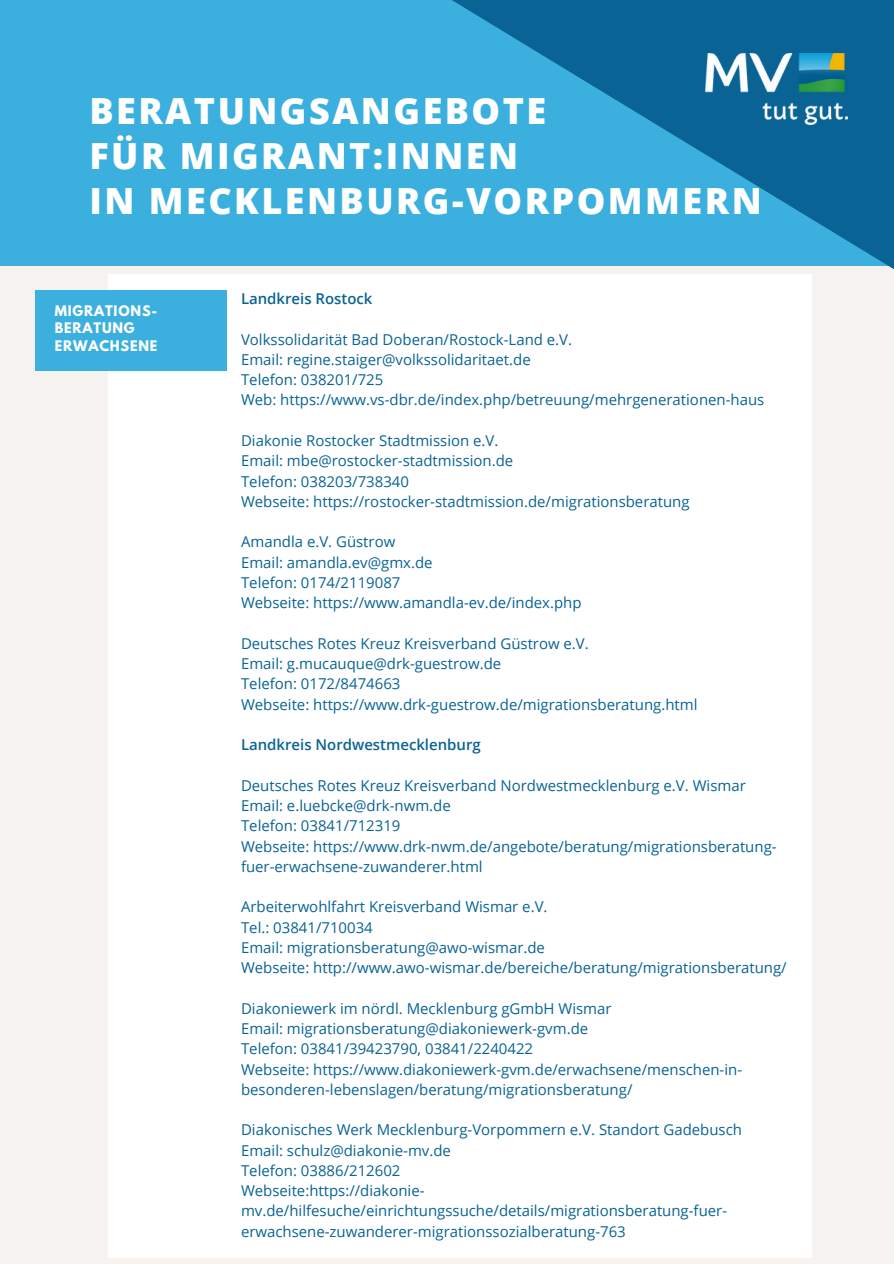
<style>
.page{position:relative;width:894px;height:1264px;background:#fff}
.page>*{position:absolute;margin:0;border:0;box-sizing:border-box;transform-origin:0 0}
.t1{font:800 36px "Open Sans";letter-spacing:.07em;color:#fff}
.t2{font:15px/20.2px "Open Sans";color:#096394}
.t3{font:600 15px "Open Sans";color:#096394}
.t4{font:700 12.9px/17.2px "League Spartan";letter-spacing:.06em;color:#fff}
</style>
<div class="page">
<div style="left:0;top:0;width:893px;height:1263px;background:#f6f2ef"></div>
<div style="left:0;top:0;width:893px;height:266px;background:#3bb0df"></div>
<div style="left:109px;top:274px;width:702px;height:983px;background:#fff"></div>
<svg style="left:452px;top:0;width:441px;height:299px"></svg>
<img style="left:705px;top:54px;width:142px;height:71px">
<div style="left:35px;top:290px;width:191px;height:80px;background:#3bb0df"></div>
<p class="t1" style="left:89px;top:86px;width:458px">BERATUNGSANGEBOTE</p>
<p class="t1" style="left:89px;top:131px;width:430px">FÜR MIGRANT:INNEN</p>
<p class="t1" style="left:89px;top:176px;width:673px">IN MECKLENBURG-VORPOMMERN</p>
<p class="t4" style="left:55px;top:304px;width:104px">MIGRATIONS-<br>BERATUNG<br>ERWACHSENE</p>
<p class="t3" style="left:241px;top:288px;width:133px">Landkreis Rostock</p>
<p class="t2" style="left:241px;top:328px;width:332px">Volkssolidarität Bad Doberan/Rostock-Land e.V.</p>
<p class="t2" style="left:241px;top:349px;width:291px">Email: regine.staiger@volkssolidaritaet.de</p>
<p class="t2" style="left:241px;top:369px;width:144px">Telefon: 038201/725</p>
<p class="t2" style="left:241px;top:389px;width:524px">Web: https://www.vs-dbr.de/index.php/betreuung/mehrgenerationen-haus</p>
<p class="t2" style="left:241px;top:430px;width:259px">Diakonie Rostocker Stadtmission e.V.</p>
<p class="t2" style="left:241px;top:450px;width:274px">Email: mbe@rostocker-stadtmission.de</p>
<p class="t2" style="left:241px;top:470px;width:169px">Telefon: 038203/738340</p>
<p class="t2" style="left:241px;top:491px;width:450px">Webseite: https://rostocker-stadtmission.de/migrationsberatung</p>
<p class="t2" style="left:241px;top:531px;width:156px">Amandla e.V. Güstrow</p>
<p class="t2" style="left:241px;top:551px;width:193px">Email: amandla.ev@gmx.de</p>
<p class="t2" style="left:241px;top:572px;width:161px">Telefon: 0174/2119087</p>
<p class="t2" style="left:241px;top:592px;width:342px">Webseite: https://www.amandla-ev.de/index.php</p>
<p class="t2" style="left:241px;top:632px;width:349px">Deutsches Rotes Kreuz Kreisverband Güstrow e.V.</p>
<p class="t2" style="left:241px;top:653px;width:262px">Email: g.mucauque@drk-guestrow.de</p>
<p class="t2" style="left:241px;top:673px;width:161px">Telefon: 0172/8474663</p>
<p class="t2" style="left:241px;top:693px;width:458px">Webseite: https://www.drk-guestrow.de/migrationsberatung.html</p>
<p class="t3" style="left:241px;top:734px;width:241px">Landkreis Nordwestmecklenburg</p>
<p class="t2" style="left:241px;top:774px;width:506px">Deutsches Rotes Kreuz Kreisverband Nordwestmecklenburg e.V. Wismar</p>
<p class="t2" style="left:241px;top:795px;width:211px">Email: e.luebcke@drk-nwm.de</p>
<p class="t2" style="left:241px;top:815px;width:161px">Telefon: 03841/712319</p>
<p class="t2" style="left:241px;top:835px;width:537px">Webseite: https://www.drk-nwm.de/angebote/beratung/migrationsberatung&shy;fuer-erwachsene-zuwanderer.html</p>
<p class="t2" style="left:241px;top:896px;width:308px">Arbeiterwohlfahrt Kreisverband Wismar e.V.</p>
<p class="t2" style="left:241px;top:916px;width:133px">Tel.: 03841/710034</p>
<p class="t2" style="left:241px;top:936px;width:305px">Email: migrationsberatung@awo-wismar.de</p>
<p class="t2" style="left:241px;top:957px;width:547px">Webseite: http://www.awo-wismar.de/bereiche/beratung/migrationsberatung/</p>
<p class="t2" style="left:241px;top:997px;width:372px">Diakoniewerk im nördl. Mecklenburg gGmbH Wismar</p>
<p class="t2" style="left:241px;top:1018px;width:348px">Email: migrationsberatung@diakoniewerk-gvm.de</p>
<p class="t2" style="left:241px;top:1038px;width:293px">Telefon: 03841/39423790, 03841/2240422</p>
<p class="t2" style="left:241px;top:1058px;width:502px">Webseite: https://www.diakoniewerk-gvm.de/erwachsene/menschen-in&shy;besonderen-lebenslagen/beratung/migrationsberatung/</p>
<p class="t2" style="left:241px;top:1119px;width:502px">Diakonisches Werk Mecklenburg-Vorpommern e.V. Standort Gadebusch</p>
<p class="t2" style="left:241px;top:1139px;width:211px">Email: schulz@diakonie-mv.de</p>
<p class="t2" style="left:241px;top:1159px;width:161px">Telefon: 03886/212602</p>
<p class="t2" style="left:241px;top:1180px;width:487px">Webseite:https://diakonie&shy;mv.de/hilfesuche/einrichtungssuche/details/migrationsberatung-fuer&shy;erwachsene-zuwanderer-migrationssozialberatung-763</p>
</div>
